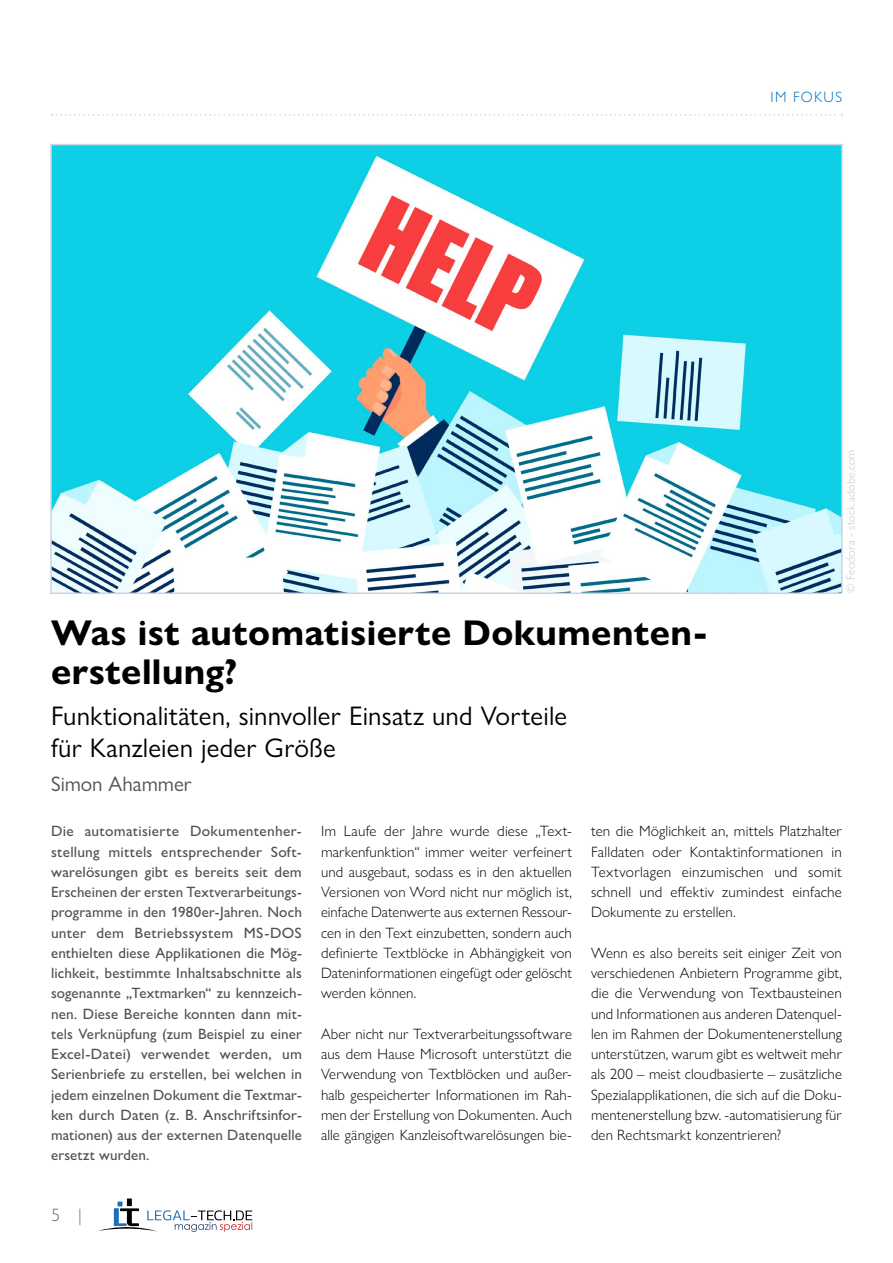
<style>
.page{position:relative;width:893px;height:1263px;background:#fff}
.page>*{position:absolute;margin:0;border:0;box-sizing:border-box;transform-origin:0 0}
.t1{font:700 36px/39px "Gill Sans Nova";letter-spacing:.01em;color:#000}
.t2{font:27px/32.4px "Gill Sans Nova";letter-spacing:.005em;color:#000}
.t3{font:21px "Gill Sans Nova";color:#515150}
.t4{font:300 18px "Gill Sans Nova";color:#6f6f6e}
.t5{font:300 15px/20.2px "Gill Sans Nova";letter-spacing:.005em;color:#000;text-align:justify}
.t6{font:500 15px/20.2px "Gill Sans Nova";letter-spacing:.01em;color:#515150;text-align:justify}
.t7{font:300 15px "Gill Sans Nova";color:#006fb5}
.t8{font:300 12px "Gill Sans Nova";letter-spacing:.015em;color:#c5c6c6}
</style>
<div class="page">
<svg style="left:52px;top:114px;width:790px;height:2px"></svg>
<svg style="left:99px;top:1198px;width:153px;height:34px"></svg>
<img style="left:53px;top:147px;width:787px;height:444px">
<div style="left:50px;top:144px;width:793px;height:450px;border:2px solid #ccd3e4"></div>
<p class="t7" style="left:771px;top:88px;width:42px">Im Fokus</p>
<p class="t8" style="left:843px;top:593px;width:145px;rotate:-90deg">© Feodora - stock.adobe.com</p>
<h1 class="t1" style="left:51px;top:613px;width:659px">Was ist automatisierte Dokumenten&shy;erstellung?</h1>
<h2 class="t2" style="left:51px;top:699px;width:518px">Funktionalitäten, sinnvoller Einsatz und Vorteile für Kanzleien jeder Größe</h2>
<h3 class="t3" style="left:51px;top:771px;width:142px">Simon Ahammer</h3>
<p class="t6" style="left:51px;top:821px;width:252px">Die automatisierte Dokumentenher&shy;stellung mittels entsprechender Soft&shy;warelösungen gibt es bereits seit dem Erscheinen der ersten Textverarbeitungs&shy;programme in den 1980er-Jahren. Noch unter dem Betriebssystem MS-DOS enthielten diese Applikationen die Mög&shy;lichkeit, bestimmte Inhaltsabschnitte als sogenannte „Textmarken“ zu kennzeich&shy;nen. Diese Bereiche konnten dann mit&shy;tels Verknüpfung (zum Beispiel zu einer Excel-Datei) verwendet werden, um Serienbriefe zu erstellen, bei welchen in jedem einzelnen Dokument die Textmar&shy;ken durch Daten (z. B. Anschriftsinfor&shy;mationen) aus der externen Datenquelle ersetzt wurden.</p>
<p class="t5" style="left:321px;top:821px;width:252px">Im Laufe der Jahre wurde diese „Text&shy;markenfunktion“ immer weiter verfeinert und ausgebaut, sodass es in den aktuellen Versionen von Word nicht nur möglich ist, einfache Datenwerte aus externen Ressour&shy;cen in den Text einzubetten, sondern auch definierte Textblöcke in Abhängigkeit von Dateninformationen eingefügt oder gelöscht werden können.</p>
<p class="t5" style="left:591px;top:821px;width:252px">ten die Möglichkeit an, mittels Platzhalter Falldaten oder Kontaktinformationen in Textvorlagen einzumischen und somit schnell und effektiv zumindest einfache Dokumente zu erstellen.</p>
<p class="t5" style="left:591px;top:942px;width:252px">Wenn es also bereits seit einiger Zeit von verschiedenen Anbietern Programme gibt, die die Verwendung von Textbausteinen und Informationen aus anderen Datenquel&shy;len im Rahmen der Dokumentenerstellung unterstützen, warum gibt es weltweit mehr als 200 – meist cloudbasierte – zusätzliche Spezialapplikationen, die sich auf die Doku&shy;mentenerstellung bzw. -automatisierung für den Rechtsmarkt konzentrieren?</p>
<p class="t5" style="left:321px;top:1023px;width:252px">Aber nicht nur Textverarbeitungssoftware aus dem Hause Microsoft unterstützt die Verwendung von Textblöcken und außer&shy;halb gespeicherter Informationen im Rah&shy;men der Erstellung von Dokumenten. Auch alle gängigen Kanzleisoftwarelösungen bie-</p>
<p class="t4" style="left:51px;top:1204px;width:32px">5 |</p>
</div>
